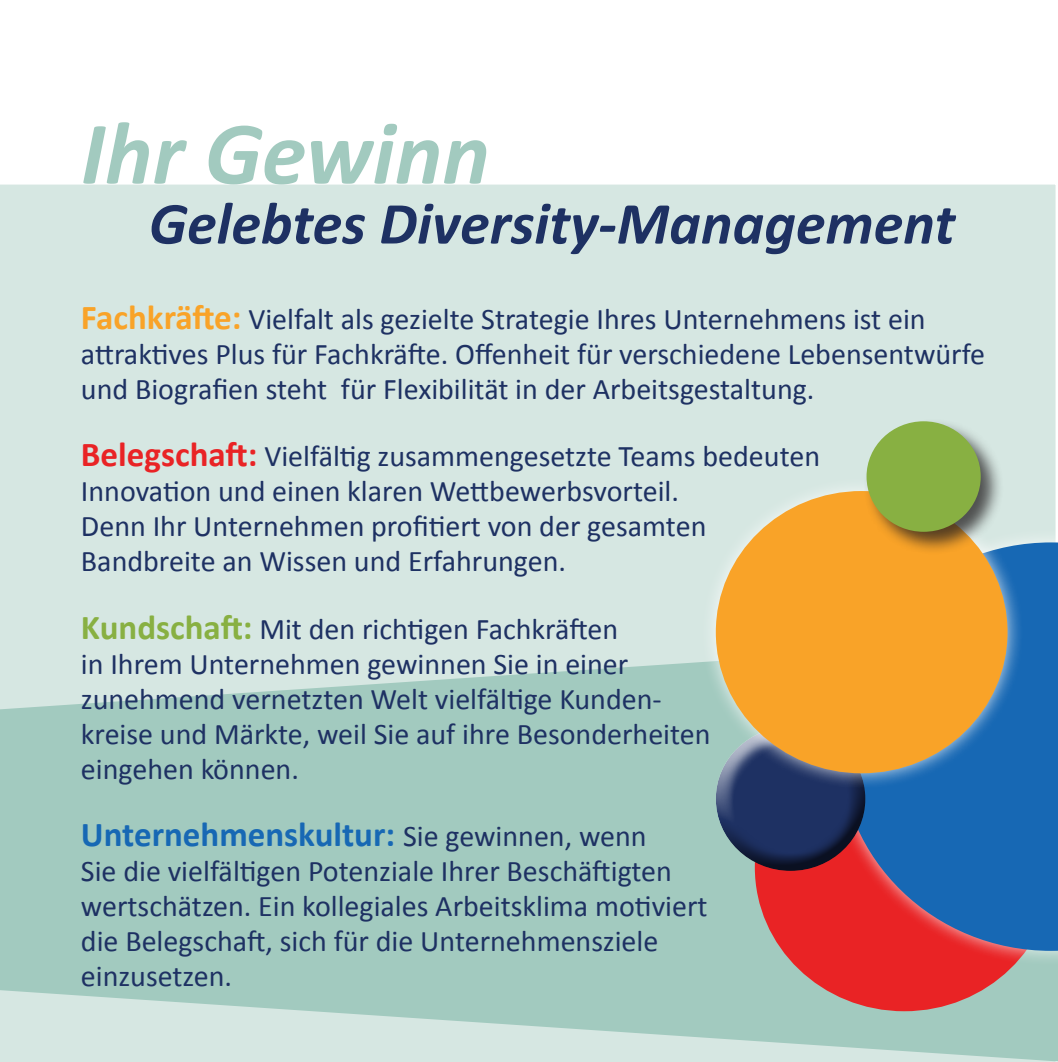
<style>
.page{position:relative;width:1058px;height:1062px;background:#fff}
.page>*{position:absolute;margin:0;border:0;box-sizing:border-box;transform-origin:0 0}
.t1{font:italic 700 90px "Calibri";color:#a2cabf}
.t2{font:italic 700 60px "Calibri";color:#1e3163}
.t3{font:700 35px "Calibri";color:#1768b4}
.t4{font:30px/35px "Calibri";color:#1e3163}
.s1{font-weight:700;font-size:35px;color:#f9a328}
.s2{font-weight:700;font-size:35px;color:#e92325}
.s3{font-weight:700;font-size:35px;color:#88b042}
.s4{font-weight:400;font-size:30px;color:#1e3163}
</style>
<div class="page">
<div style="left:0;top:184px;width:1056px;height:454px;background:#d6e7e2"></div>
<svg style="left:0;top:638px;width:714px;height:211px;background:#add0c6"></svg>
<svg style="left:0;top:849px;width:1057px;height:212px;background:#accfc6"></svg>
<div style="left:754px;top:723px;width:299px;height:288px;background:#e92325;border-radius:50%"></div>
<div style="left:823px;top:526px;width:234px;height:440px;background:#fff;opacity:.75"></div>
<svg style="left:839px;top:542px;width:218px;height:408px;background:#3e5d9b"></svg>
<div style="left:714px;top:749px;width:155px;height:122px;background:#231f20;opacity:.75"></div>
<div style="left:699px;top:474px;width:324px;height:314px;background:#fff;opacity:.75"></div>
<div style="left:715px;top:491px;width:292px;height:282px;background:#f9a328;border-radius:50%"></div>
<div style="left:862px;top:417px;width:141px;height:138px;background:#231f20;opacity:.75"></div>
<div style="left:866px;top:421px;width:114px;height:110px;background:#88b042;border-radius:50%"></div>
<p class="t1" style="left:81px;top:98px;width:410px">Ihr Gewinn</p>
<p class="t2" style="left:149px;top:186px;width:807px">Gelebtes Diversity-Management</p>
<p class="t4" style="left:81px;top:299px;width:905px"><span class="s1">Fachkräfte:</span> Vielfalt als gezielte Strategie Ihres Unternehmens ist ein attraktives Plus für Fachkräfte. Offenheit für verschiedene Lebensentwürfe und Biografien steht für Flexibilität in der Arbeitsgestaltung.</p>
<p class="t4" style="left:81px;top:437px;width:740px"><span class="s2">Belegschaft:</span> Vielfältig zusammengesetzte Teams bedeuten</p>
<p class="t4" style="left:81px;top:472px;width:599px">Innovation und einen klaren Wettbewerbsvorteil.</p>
<p class="t4" style="left:81px;top:507px;width:626px">Denn Ihr Unternehmen profitiert von der gesamten</p>
<p class="t4" style="left:81px;top:542px;width:486px">Bandbreite an Wissen und Erfahrungen.</p>
<p class="t4" style="left:81px;top:609px;width:538px"><span class="s3">Kundschaft:</span> Mit den richtigen Fachkräften</p>
<p class="t4" style="left:81px;top:645px;width:548px">in Ihrem Unternehmen gewinnen Sie in einer</p>
<p class="t4" style="left:81px;top:680px;width:631px">zunehmend vernetzten Welt vielfältige Kunden&shy;kreise und Märkte, weil Sie auf ihre Besonderheiten</p>
<p class="t4" style="left:81px;top:750px;width:219px">eingehen können.</p>
<p class="t3" style="left:81px;top:813px;width:567px">Unternehmenskultur: <span class="s4">Sie gewinnen, wenn</span></p>
<p class="t4" style="left:81px;top:852px;width:592px">Sie die vielfältigen Potenziale Ihrer Beschäftigten</p>
<p class="t4" style="left:81px;top:887px;width:628px">wertschätzen. Ein kollegiales Arbeitsklima motiviert</p>
<p class="t4" style="left:81px;top:922px;width:578px">die Belegschaft, sich für die Unternehmensziele</p>
<p class="t4" style="left:81px;top:957px;width:153px">einzusetzen.</p>
</div>
